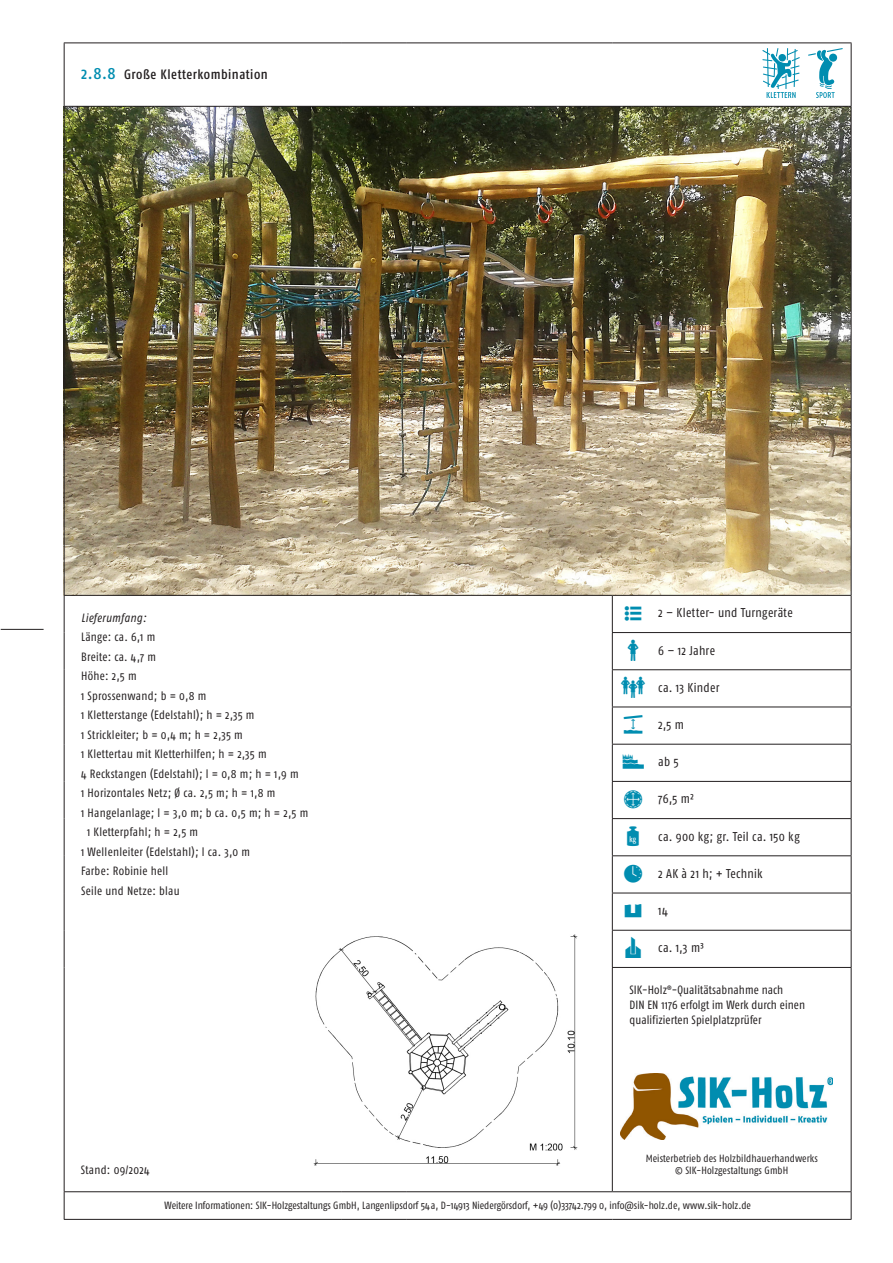
<style>
.page{position:relative;width:893px;height:1263px;background:#fff}
.page>*{position:absolute;margin:0;border:0;box-sizing:border-box;transform-origin:0 0}
.t1{font:500 condensed 13.5px "Fago OT";letter-spacing:.04em;color:#231f20}
.t2{font:condensed 12.75px "Fago OT";letter-spacing:.025em;color:#231f20}
.t3{font:condensed 12px/15px "Fago OT";letter-spacing:.02em;color:#231f20}
.t4{font:italic condensed 12px "Fago OT";letter-spacing:.025em;color:#231f20}
.t5{font:condensed 10.5px "Fago OT";color:#231f20}
.s1{font-size:16.5px;color:#008db0}
</style>
<div class="page">
<img style="left:65px;top:107px;width:785px;height:488px">
<hr style="left:64px;top:596px;width:1px;height:36px;background:#231f20">
<hr style="left:64px;top:632px;width:1px;height:38px;background:#231f20">
<hr style="left:64px;top:670px;width:1px;height:37px;background:#231f20">
<hr style="left:64px;top:707px;width:1px;height:37px;background:#231f20">
<hr style="left:64px;top:744px;width:1px;height:37px;background:#231f20">
<hr style="left:64px;top:781px;width:1px;height:38px;background:#231f20">
<hr style="left:64px;top:819px;width:1px;height:37px;background:#231f20">
<hr style="left:64px;top:856px;width:1px;height:37px;background:#231f20">
<hr style="left:64px;top:893px;width:1px;height:37px;background:#231f20">
<hr style="left:64px;top:930px;width:1px;height:37px;background:#231f20">
<hr style="left:64px;top:967px;width:1px;height:224px;background:#231f20">
<svg style="left:64px;top:1192px;width:1px;height:27px"></svg>
<svg style="left:851px;top:1192px;width:1px;height:27px"></svg>
<hr style="left:64px;top:1219px;width:278px;height:1px;background:#231f20">
<hr style="left:342px;top:1219px;width:64px;height:1px;background:#231f20">
<hr style="left:406px;top:1219px;width:206px;height:1px;background:#231f20">
<hr style="left:612px;top:1219px;width:42px;height:1px;background:#231f20">
<hr style="left:654px;top:1219px;width:197px;height:1px;background:#231f20">
<hr style="left:64px;top:43px;width:278px;height:1px;background:#231f20">
<hr style="left:64px;top:43px;width:1px;height:63px;background:#231f20">
<hr style="left:342px;top:43px;width:64px;height:1px;background:#231f20">
<hr style="left:406px;top:43px;width:206px;height:1px;background:#231f20">
<hr style="left:612px;top:43px;width:42px;height:1px;background:#231f20">
<hr style="left:654px;top:43px;width:197px;height:1px;background:#231f20">
<hr style="left:64px;top:106px;width:278px;height:1px;background:#231f20">
<hr style="left:64px;top:107px;width:1px;height:488px;background:#231f20">
<hr style="left:342px;top:106px;width:64px;height:1px;background:#231f20">
<hr style="left:406px;top:106px;width:206px;height:1px;background:#231f20">
<hr style="left:612px;top:106px;width:42px;height:1px;background:#231f20">
<hr style="left:654px;top:106px;width:197px;height:1px;background:#231f20">
<hr style="left:851px;top:107px;width:1px;height:488px;background:#231f20">
<hr style="left:64px;top:595px;width:278px;height:1px;background:#231f20">
<hr style="left:342px;top:595px;width:64px;height:1px;background:#231f20">
<hr style="left:406px;top:595px;width:206px;height:1px;background:#231f20">
<hr style="left:612px;top:595px;width:42px;height:1px;background:#231f20">
<hr style="left:612px;top:596px;width:1px;height:36px;background:#231f20">
<hr style="left:654px;top:595px;width:197px;height:1px;background:#231f20">
<hr style="left:851px;top:596px;width:1px;height:36px;background:#231f20">
<hr style="left:612px;top:633px;width:1px;height:36px;background:#231f20">
<hr style="left:851px;top:633px;width:1px;height:36px;background:#231f20">
<hr style="left:612px;top:670px;width:1px;height:37px;background:#231f20">
<hr style="left:851px;top:670px;width:1px;height:37px;background:#231f20">
<hr style="left:612px;top:707px;width:1px;height:37px;background:#231f20">
<hr style="left:851px;top:707px;width:1px;height:37px;background:#231f20">
<hr style="left:612px;top:744px;width:1px;height:37px;background:#231f20">
<hr style="left:851px;top:744px;width:1px;height:37px;background:#231f20">
<hr style="left:612px;top:782px;width:1px;height:36px;background:#231f20">
<hr style="left:851px;top:782px;width:1px;height:36px;background:#231f20">
<hr style="left:612px;top:819px;width:1px;height:36px;background:#231f20">
<hr style="left:851px;top:819px;width:1px;height:36px;background:#231f20">
<hr style="left:612px;top:856px;width:1px;height:37px;background:#231f20">
<hr style="left:851px;top:856px;width:1px;height:37px;background:#231f20">
<hr style="left:612px;top:893px;width:1px;height:37px;background:#231f20">
<hr style="left:851px;top:893px;width:1px;height:37px;background:#231f20">
<hr style="left:612px;top:930px;width:1px;height:37px;background:#231f20">
<hr style="left:851px;top:930px;width:1px;height:37px;background:#231f20">
<hr style="left:612px;top:968px;width:1px;height:223px;background:#231f20">
<hr style="left:612px;top:632px;width:42px;height:1px;background:#231f20">
<hr style="left:612px;top:669px;width:42px;height:1px;background:#231f20">
<hr style="left:612px;top:707px;width:42px;height:1px;background:#231f20">
<hr style="left:612px;top:744px;width:42px;height:1px;background:#231f20">
<hr style="left:612px;top:781px;width:42px;height:1px;background:#231f20">
<hr style="left:612px;top:818px;width:42px;height:1px;background:#231f20">
<hr style="left:612px;top:855px;width:42px;height:1px;background:#231f20">
<hr style="left:612px;top:893px;width:42px;height:1px;background:#231f20">
<hr style="left:612px;top:930px;width:42px;height:1px;background:#231f20">
<hr style="left:612px;top:967px;width:42px;height:1px;background:#231f20">
<hr style="left:654px;top:967px;width:197px;height:1px;background:#231f20">
<hr style="left:64px;top:1191px;width:278px;height:1px;background:#231f20">
<hr style="left:342px;top:1191px;width:64px;height:1px;background:#231f20">
<hr style="left:406px;top:1191px;width:206px;height:1px;background:#231f20">
<hr style="left:612px;top:1191px;width:42px;height:1px;background:#231f20">
<hr style="left:654px;top:1191px;width:197px;height:1px;background:#231f20">
<hr style="left:654px;top:632px;width:197px;height:1px;background:#231f20">
<hr style="left:654px;top:669px;width:197px;height:1px;background:#231f20">
<hr style="left:654px;top:707px;width:197px;height:1px;background:#231f20">
<hr style="left:654px;top:744px;width:197px;height:1px;background:#231f20">
<hr style="left:654px;top:781px;width:197px;height:1px;background:#231f20">
<hr style="left:654px;top:818px;width:197px;height:1px;background:#231f20">
<hr style="left:654px;top:855px;width:197px;height:1px;background:#231f20">
<hr style="left:654px;top:893px;width:197px;height:1px;background:#231f20">
<hr style="left:654px;top:930px;width:197px;height:1px;background:#231f20">
<hr style="left:851px;top:968px;width:1px;height:223px;background:#231f20">
<hr style="left:851px;top:43px;width:1px;height:63px;background:#231f20">
<img style="left:620px;top:1073px;width:213px;height:67px">
<hr style="left:1px;top:629px;width:43px;height:1px;background:#231f20">
<img style="left:313px;top:934px;width:265px;height:232px">
<p class="t1" style="left:81px;top:67px;width:188px"><span class="s1">2.8.8</span> Große Kletterkombination</p>
<p class="t4" style="left:81px;top:610px;width:67px">Lieferumfang:</p>
<p class="t3" style="left:81px;top:630px;width:76px">Länge: ca. 6,1 m</p>
<p class="t3" style="left:81px;top:649px;width:76px">Breite: ca. 4,7 m</p>
<p class="t3" style="left:81px;top:669px;width:57px">Höhe: 2,5 m</p>
<p class="t3" style="left:81px;top:688px;width:127px">1 Sprossenwand; b = 0,8 m</p>
<p class="t3" style="left:81px;top:708px;width:175px">1 Kletterstange (Edelstahl); h = 2,35 m</p>
<p class="t3" style="left:81px;top:727px;width:163px">1 Strickleiter; b = 0,4 m; h = 2,35 m</p>
<p class="t3" style="left:81px;top:747px;width:187px">1 Klettertau mit Kletterhilfen; h = 2,35 m</p>
<p class="t3" style="left:81px;top:766px;width:219px">4 Reckstangen (Edelstahl); l = 0,8 m; h = 1,9 m</p>
<p class="t3" style="left:81px;top:786px;width:196px">1 Horizontales Netz; Ø ca. 2,5 m; h = 1,8 m</p>
<p class="t3" style="left:81px;top:805px;width:229px">1 Hangelanlage; l = 3,0 m; b ca. 0,5 m; h = 2,5 m</p>
<p class="t3" style="left:87px;top:825px;width:113px">1 Kletterpfahl; h = 2,5 m</p>
<p class="t3" style="left:81px;top:844px;width:170px">1 Wellenleiter (Edelstahl); l ca. 3,0 m</p>
<p class="t3" style="left:81px;top:864px;width:89px">Farbe: Robinie hell</p>
<p class="t3" style="left:81px;top:883px;width:100px">Seile und Netze: blau</p>
<p class="t2" style="left:658px;top:605px;width:136px">2 – Kletter- und Turngeräte</p>
<p class="t2" style="left:658px;top:642px;width:58px">6 – 12 Jahre</p>
<p class="t2" style="left:658px;top:680px;width:63px">ca. 13 Kinder</p>
<p class="t2" style="left:658px;top:717px;width:27px">2,5 m</p>
<p class="t2" style="left:658px;top:754px;width:22px">ab 5</p>
<p class="t2" style="left:658px;top:791px;width:37px">76,5 m²</p>
<p class="t2" style="left:658px;top:828px;width:143px">ca. 900 kg; gr. Teil ca. 150 kg</p>
<p class="t2" style="left:658px;top:866px;width:106px">2 AK à 21 h; + Technik</p>
<p class="t2" style="left:658px;top:903px;width:11px">14</p>
<p class="t2" style="left:658px;top:940px;width:47px">ca. 1,3 m³</p>
<p class="t3" style="left:629px;top:982px;width:156px">SIK-Holz®-Qualitätsabnahme nach</p>
<p class="t3" style="left:629px;top:997px;width:177px">DIN EN 1176 erfolgt im Werk durch einen qualifizierten Spielplatzprüfer</p>
<p class="t3" style="left:81px;top:1162px;width:70px">Stand: 09/2024</p>
<p class="t5" style="left:646px;top:1152px;width:174px">Meisterbetrieb des Holzbildhauerhandwerks</p>
<p class="t5" style="left:675px;top:1164px;width:115px">© SIK-Holzgestaltungs GmbH</p>
<p class="t5" style="left:164px;top:1199px;width:588px">Weitere Informationen: SIK-Holzgestaltungs GmbH, Langenlipsdorf 54a, D-14913 Niedergörsdorf, +49 (0)33742.799 0, info@sik-holz.de, www.sik-holz.de</p>
</div>
